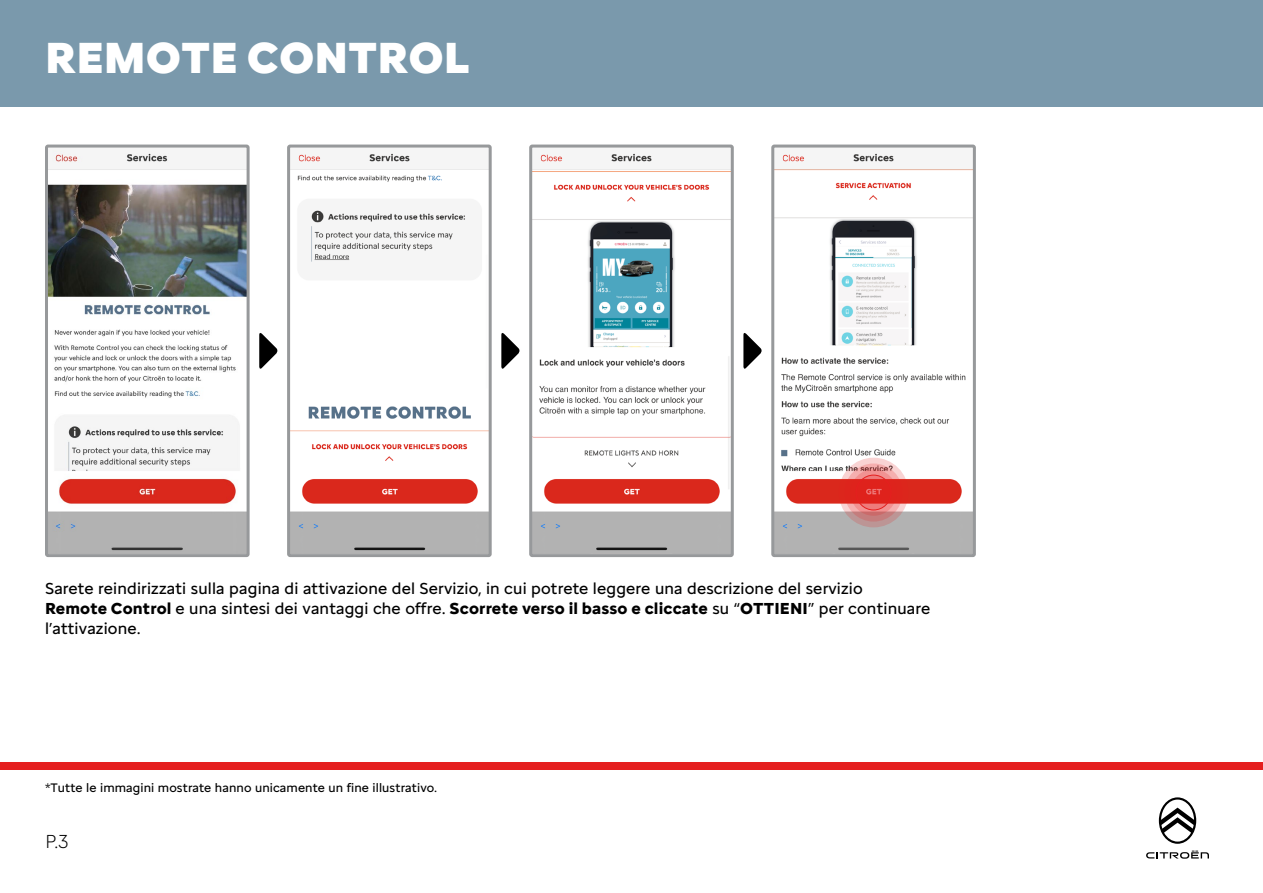
<style>
.page{position:relative;width:1263px;height:893px;background:#fff}
.page>*{position:absolute;margin:0;border:0;box-sizing:border-box;transform-origin:0 0}
.t1{font:900 45px "Citroen Type";color:#fff}
.t2{font:300 19.5px "Citroen Type";color:#000}
.t3{font:16.5px/19.8px "Citroen Type";letter-spacing:.01em;color:#000}
.t4{font:12.75px "Citroen Type";letter-spacing:.01em;color:#000}
.s1{font-weight:700}
</style>
<div class="page">
<div style="left:0;top:762px;width:1263px;height:7px;background:#e51f1f"></div>
<div style="left:0;top:0;width:1263px;height:107px;background:#7a99ac"></div>
<svg style="left:1146px;top:851px;width:63px;height:8px"></svg>
<svg style="left:1159px;top:797px;width:37px;height:47px"></svg>
<img style="left:49px;top:150px;width:197px;height:403px">
<div style="left:45px;top:145px;width:205px;height:412px;border:3px solid #97999b;border-radius:2px"></div>
<img style="left:533px;top:153px;width:197px;height:400px">
<div style="left:529px;top:145px;width:205px;height:412px;border:3px solid #97999b;border-radius:2px"></div>
<img style="left:775px;top:153px;width:197px;height:400px">
<div style="left:771px;top:145px;width:205px;height:412px;border:3px solid #97999b;border-radius:2px"></div>
<svg style="left:743px;top:333px;width:19px;height:36px"></svg>
<svg style="left:501px;top:333px;width:19px;height:36px"></svg>
<svg style="left:259px;top:333px;width:19px;height:36px"></svg>
<img style="left:291px;top:153px;width:197px;height:400px">
<div style="left:287px;top:145px;width:205px;height:412px;border:3px solid #97999b;border-radius:2px"></div>
<div style="left:295px;top:297px;width:186px;height:92px;background:#fff"></div>
<svg style="left:839px;top:458px;width:69px;height:69px"></svg>
<svg style="left:844px;top:463px;width:59px;height:59px"></svg>
<svg style="left:850px;top:469px;width:47px;height:47px"></svg>
<svg style="left:856px;top:475px;width:35px;height:35px"></svg>
<div style="left:856px;top:475px;width:35px;height:35px;border:1px solid #e51f1f;border-radius:50%"></div>
<h1 class="t1" style="left:45px;top:24px;width:426px">REMOTE CONTROL</h1>
<p class="t3" style="left:45px;top:577px;width:887px">Sarete reindirizzati sulla pagina di attivazione del Servizio, in cui potrete leggere una descrizione del servizio<br><span class="s1">Remote Control</span> e una sintesi dei vantaggi che offre. <span class="s1">Scorrete verso il basso e cliccate</span> su “<span class="s1">OTTIENI</span>” per continuare l’attivazione.</p>
<p class="t4" style="left:45px;top:778px;width:394px">*Tutte le immagini mostrate hanno unicamente un fine illustrativo.</p>
<p class="t2" style="left:45px;top:827px;width:25px">P.3</p>
</div>
